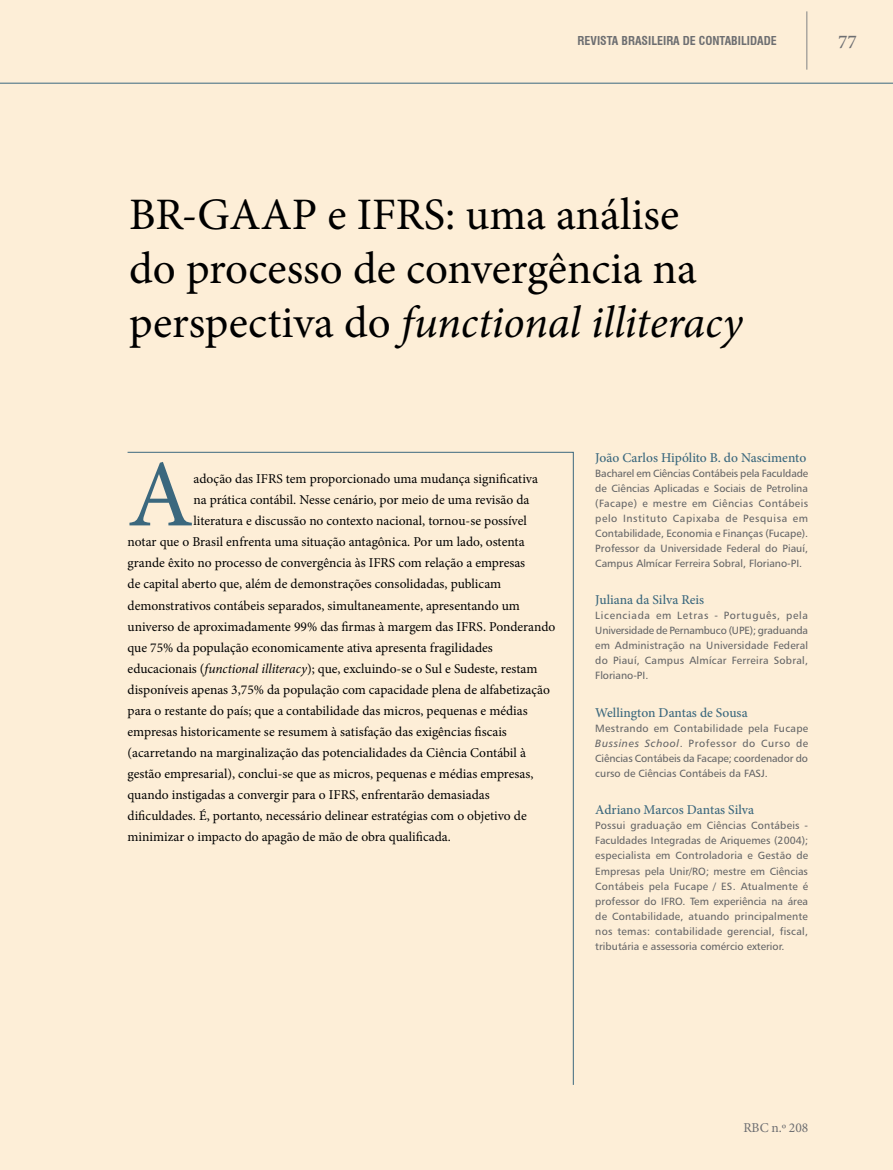
<style>
.page{position:relative;width:893px;height:1170px;background:#fff}
.page>*{position:absolute;margin:0;border:0;box-sizing:border-box;transform-origin:0 0}
.t1{font:95.4px "Minion Pro";color:#3b687e}
.t2{font:45px/54px "Minion Pro";color:#000}
.t3{font:500 19.5px "Minion Pro";color:#6d6e71}
.t4{font:13.5px "Minion Pro";color:#000}
.t5{font:500 13.5px "Minion Pro";color:#3b687e}
.t6{font:13.5px "Minion Pro";letter-spacing:-.01em;color:#6d6e71}
.t7{font:700 condensed 12px "Swiss 721 BT";color:#6d6e71}
.t8{font:10.5px/15px "Humanist 777 BT Roman B";color:#636466;text-align:justify}
.s1{font-style:italic}
.s2{font-family:"Humanist 777 BT Italic B"}
</style>
<div class="page">
<div style="left:0;top:0;width:893px;height:1169px;background:#fdeed7"></div>
<hr style="left:0;top:83px;width:893px;height:1px;background:#3b687e">
<hr style="left:806px;top:11px;width:1px;height:59px;background:#808285">
<svg style="left:127px;top:451px;width:447px;height:634px"></svg>
<p class="t7" style="left:578px;top:34px;width:201px">REVISTA BRASILEIRA DE CONTABILIDADE</p>
<h3 class="t3" style="left:838px;top:28px;width:20px">77</h3>
<h2 class="t2" style="left:129px;top:188px;width:615px">BR-GAAP e IFRS: uma análise<br>do processo de convergência na perspectiva do <span class="s1">functional illiteracy</span></h2>
<h1 class="t1" style="left:128px;top:431px;width:67px">A</h1>
<p class="t4" style="left:194px;top:470px;width:346px">adoção das IFRS tem proporcionado uma mudança significativa</p>
<p class="t4" style="left:194px;top:491px;width:337px">na prática contábil. Nesse cenário, por meio de uma revisão da</p>
<p class="t4" style="left:194px;top:512px;width:335px">literatura e discussão no contexto nacional, tornou-se possível</p>
<p class="t4" style="left:128px;top:533px;width:399px">notar que o Brasil enfrenta uma situação antagônica. Por um lado, ostenta</p>
<p class="t4" style="left:128px;top:554px;width:399px">grande êxito no processo de convergência às IFRS com relação a empresas</p>
<p class="t4" style="left:128px;top:575px;width:375px">de capital aberto que, além de demonstrações consolidadas, publicam</p>
<p class="t4" style="left:128px;top:596px;width:394px">demonstrativos contábeis separados, simultaneamente, apresentando um</p>
<p class="t4" style="left:128px;top:617px;width:429px">universo de aproximadamente 99% das firmas à margem das IFRS. Ponderando</p>
<p class="t4" style="left:128px;top:638px;width:367px">que 75% da população economicamente ativa apresenta fragilidades</p>
<p class="t4" style="left:128px;top:659px;width:411px">educacionais (<span class="s1">functional illiteracy</span>); que, excluindo-se o Sul e Sudeste, restam</p>
<p class="t4" style="left:128px;top:680px;width:424px">disponíveis apenas 3,75% da população com capacidade plena de alfabetização</p>
<p class="t4" style="left:128px;top:701px;width:402px">para o restante do país; que a contabilidade das micros, pequenas e médias</p>
<p class="t4" style="left:128px;top:722px;width:381px">empresas historicamente se resumem à satisfação das exigências fiscais</p>
<p class="t4" style="left:128px;top:743px;width:400px">(acarretando na marginalização das potencialidades da Ciência Contábil à</p>
<p class="t4" style="left:128px;top:764px;width:407px">gestão empresarial), conclui-se que as micros, pequenas e médias empresas,</p>
<p class="t4" style="left:128px;top:785px;width:364px">quando instigadas a convergir para o IFRS, enfrentarão demasiadas</p>
<p class="t4" style="left:128px;top:806px;width:401px">dificuldades. É, portanto, necessário delinear estratégias com o objetivo de</p>
<p class="t4" style="left:128px;top:827px;width:325px">minimizar o impacto do apagão de mão de obra qualificada.</p>
<p class="t5" style="left:595px;top:448px;width:212px">João Carlos Hipólito B. do Nascimento</p>
<p class="t8" style="left:595px;top:465px;width:214px">Bacharel em Ciências Contábeis pela Faculdade de Ciências Aplicadas e Sociais de Petrolina (Facape) e mestre em Ciências Contábeis pelo Instituto Capixaba de Pesquisa em Contabilidade, Economia e Finanças (Fucape).<br>Professor da Universidade Federal do Piauí, Campus Almícar Ferreira Sobral, Floriano-PI.</p>
<p class="t5" style="left:595px;top:591px;width:110px">Juliana da Silva Reis</p>
<p class="t8" style="left:595px;top:608px;width:214px">Licenciada em Letras - Português, pela Universidade de Pernambuco (UPE); graduanda em Administração na Universidade Federal do Piauí, Campus Almícar Ferreira Sobral, Floriano-PI.</p>
<p class="t5" style="left:595px;top:703px;width:154px">Wellington Dantas de Sousa</p>
<p class="t8" style="left:595px;top:720px;width:214px">Mestrando em Contabilidade pela Fucape <span class="s2">Bussines School</span>. Professor do Curso de Ciências Contábeis da Facape; coordenador do curso de Ciências Contábeis da FASJ.</p>
<p class="t5" style="left:595px;top:801px;width:160px">Adriano Marcos Dantas Silva</p>
<p class="t8" style="left:595px;top:818px;width:214px">Possui graduação em Ciências Contábeis - Faculdades Integradas de Ariquemes (2004); especialista em Controladoria e Gestão de Empresas pela Unir/RO; mestre em Ciências Contábeis pela Fucape / ES. Atualmente é professor do IFRO. Tem experiência na área de Contabilidade, atuando principalmente nos temas: contabilidade gerencial, fiscal, tributária e assessoria comércio exterior.</p>
<p class="t6" style="left:743px;top:1118px;width:66px">RBC n.º 208</p>
</div>
